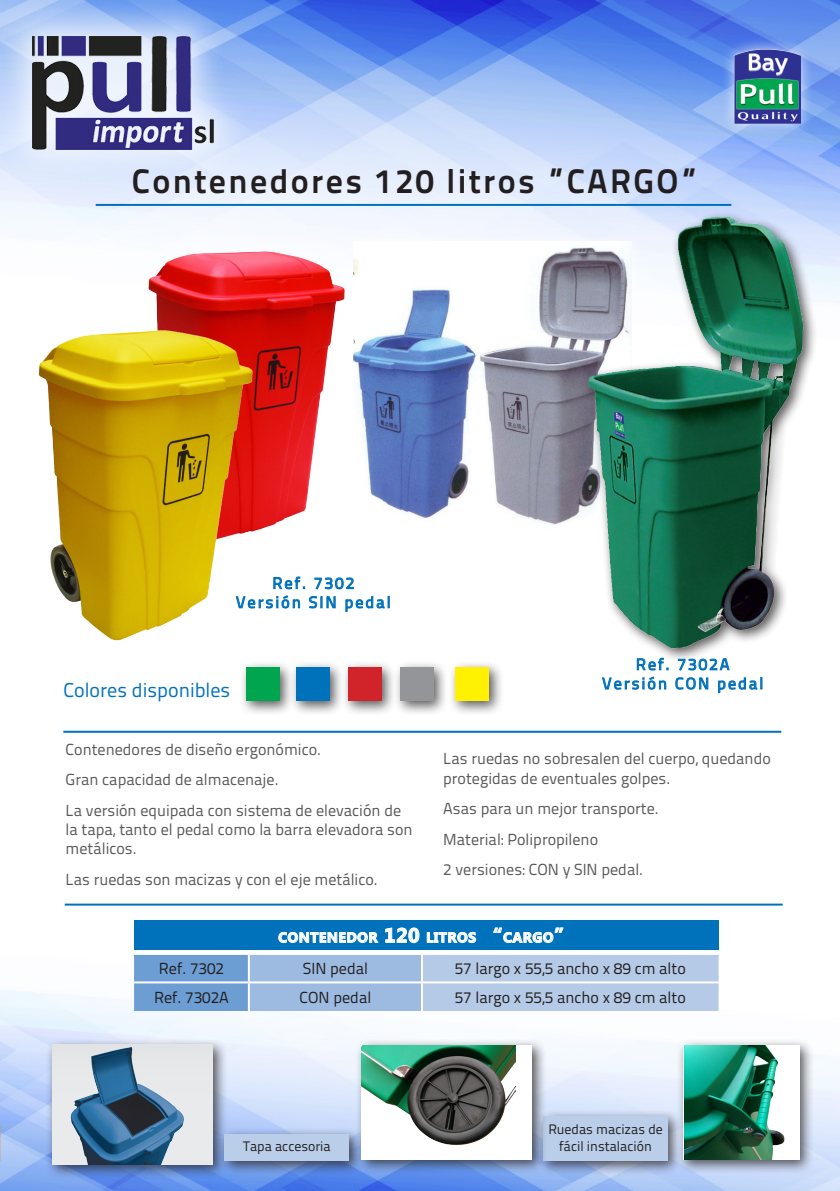
<style>
.page{position:relative;width:840px;height:1191px;background:#fff}
.page>*{position:absolute;margin:0;border:0;box-sizing:border-box;transform-origin:0 0}
.titulos{font:700 34px "Titillium Text 22 L";letter-spacing:.07em;color:#231f20}
.t1{font:20px "Titillium Text 22 L";color:#0072bc}
.caracteristicas{font:16px/19.2px "Titillium Text 22 L";color:#57585a}
.t2{font:16px "Titillium Text 22 L";color:#231f20}
.t3{font:16px "Titillium Text 22 L";letter-spacing:.13em;color:#0072bc}
.subtitulos{font:700 14px "Microsoft Tai Le";letter-spacing:.035em;color:#fff}
.t4{font:13.8px/16.6px "Titillium Text 22 L";color:#231f20;text-align:center}
.s1{font-size:20px}
</style>
<div class="page">
<img style="left:1px;top:0;width:838px;height:1191px">
<div style="left:344px;top:232px;width:300px;height:303px;background:#fff"></div>
<img style="left:353px;top:250px;width:218px;height:275px">
<div style="left:45px;top:1037px;width:183px;height:142px;background:#231f20;opacity:.75"></div>
<div style="left:52px;top:1044px;width:161px;height:120px;background:#e9eaeb"></div>
<img style="left:70px;top:1047px;width:114px;height:117px">
<div style="left:217px;top:1127px;width:147px;height:49px;background:#231f20;opacity:.75"></div>
<div style="left:224px;top:1134px;width:125px;height:27px;background:#bacde9"></div>
<div style="left:536px;top:1109px;width:147px;height:67px;background:#231f20;opacity:.75"></div>
<div style="left:543px;top:1116px;width:124px;height:45px;background:#bacde9"></div>
<div style="left:289px;top:660px;width:55px;height:56px;background:#231f20;opacity:.75"></div>
<div style="left:296px;top:667px;width:33px;height:34px;background:#0072bc"></div>
<div style="left:341px;top:660px;width:55px;height:56px;background:#231f20;opacity:.75"></div>
<div style="left:348px;top:667px;width:33px;height:34px;background:#d1232a"></div>
<div style="left:393px;top:660px;width:55px;height:56px;background:#231f20;opacity:.75"></div>
<div style="left:400px;top:667px;width:33px;height:34px;background:#939598"></div>
<div style="left:448px;top:660px;width:55px;height:56px;background:#231f20;opacity:.75"></div>
<div style="left:455px;top:667px;width:33px;height:34px;background:#fff101"></div>
<div style="left:238px;top:660px;width:56px;height:56px;background:#231f20;opacity:.75"></div>
<div style="left:245px;top:667px;width:34px;height:34px;background:#00a54f"></div>
<img style="left:571px;top:203px;width:246px;height:458px">
<div style="left:0;top:0;width:251px;height:187px;background:#fff;opacity:.75"></div>
<img style="left:32px;top:36px;width:184px;height:113px">
<hr style="left:63px;top:731px;width:717px;height:2px;background:#0072bc">
<hr style="left:65px;top:903px;width:717px;height:2px;background:#0072bc">
<hr style="left:96px;top:204px;width:635px;height:2px;background:#0072bc">
<div style="left:354px;top:1038px;width:193px;height:136px;background:#231f20;opacity:.75"></div>
<div style="left:361px;top:1045px;width:171px;height:115px;background:#fff"></div>
<img style="left:361px;top:1045px;width:154px;height:100px">
<div style="left:676px;top:1038px;width:138px;height:136px;background:#231f20;opacity:.75"></div>
<img style="left:684px;top:1045px;width:115px;height:115px">
<div style="left:720px;top:37px;width:93px;height:99px;background:#fff;opacity:.75"></div>
<img style="left:734px;top:50px;width:66px;height:73px">
<svg style="left:601px;top:657px;width:67px;height:33px"></svg>
<svg style="left:674px;top:657px;width:88px;height:36px"></svg>
<svg style="left:256px;top:576px;width:133px;height:42px"></svg>
<svg style="left:134px;top:955px;width:584px;height:56px;background:#a0bde1"></svg>
<hr style="left:134px;top:953px;width:115px;height:2px;background:#fff">
<hr style="left:248px;top:955px;width:2px;height:26px;background:#fff">
<hr style="left:249px;top:953px;width:173px;height:2px;background:#fff">
<hr style="left:421px;top:955px;width:2px;height:26px;background:#fff">
<hr style="left:422px;top:953px;width:296px;height:2px;background:#fff">
<hr style="left:134px;top:981px;width:115px;height:2px;background:#fff">
<hr style="left:248px;top:983px;width:2px;height:28px;background:#fff">
<hr style="left:249px;top:981px;width:173px;height:2px;background:#fff">
<hr style="left:421px;top:983px;width:2px;height:28px;background:#fff">
<hr style="left:422px;top:981px;width:296px;height:2px;background:#fff">
<div style="left:134px;top:920px;width:583px;height:29px;background:#0072bc"></div>
<svg style="left:278px;top:932px;width:100px;height:10px"></svg>
<svg style="left:385px;top:928px;width:34px;height:15px"></svg>
<svg style="left:427px;top:932px;width:48px;height:10px"></svg>
<svg style="left:493px;top:927px;width:70px;height:15px"></svg>
<img style="left:127px;top:239px;width:222px;height:305px">
<img style="left:15px;top:318px;width:241px;height:330px">
<p class="titulos" style="left:132px;top:155px;width:566px">Contenedores 120 litros ”CARGO”</p>
<p class="t3" style="left:272px;top:571px;width:83px">Ref. 7302</p>
<p class="t3" style="left:236px;top:590px;width:156px">Versión SIN pedal</p>
<p class="t1" style="left:63px;top:675px;width:168px">Colores disponibles</p>
<p class="caracteristicas" style="left:66px;top:738px;width:257px">Contenedores de diseño ergonómico.</p>
<p class="caracteristicas" style="left:66px;top:769px;width:214px">Gran capacidad de almacenaje.</p>
<p class="caracteristicas" style="left:66px;top:799px;width:348px">La versión equipada con sistema de elevación de la tapa, tanto el pedal como la barra elevadora son metálicos.</p>
<p class="caracteristicas" style="left:66px;top:868px;width:313px">Las ruedas son macizas y con el eje metálico.</p>
<p class="t3" style="left:635px;top:652px;width:95px">Ref. 7302A</p>
<p class="t3" style="left:601px;top:671px;width:163px">Versión CON pedal</p>
<p class="caracteristicas" style="left:443px;top:748px;width:329px">Las ruedas no sobresalen del cuerpo, quedando protegidas de eventuales golpes.</p>
<p class="caracteristicas" style="left:443px;top:798px;width:217px">Asas para un mejor transporte.</p>
<p class="caracteristicas" style="left:443px;top:828px;width:156px">Material: Polipropileno</p>
<p class="caracteristicas" style="left:443px;top:859px;width:201px">2 versiones: CON y SIN pedal.</p>
<p class="subtitulos" style="left:278px;top:929px;width:297px">CONTENEDOR <span class="s1">120</span> LITROS <span class="s1">“</span>CARGO<span class="s1">”</span></p>
<p class="t2" style="left:159px;top:956px;width:67px">Ref. 7302</p>
<p class="t2" style="left:303px;top:956px;width:67px">SIN pedal</p>
<p class="t2" style="left:454px;top:956px;width:232px">57 largo x 55,5 ancho x 89 cm alto</p>
<p class="t2" style="left:154px;top:985px;width:76px">Ref. 7302A</p>
<p class="t2" style="left:299px;top:985px;width:73px">CON pedal</p>
<p class="t2" style="left:454px;top:985px;width:232px">57 largo x 55,5 ancho x 89 cm alto</p>
<p class="t4" style="left:243px;top:1137px;width:89px">Tapa accesoria</p>
<p class="t4" style="left:548px;top:1120px;width:116px">Ruedas macizas de fácil instalación</p>
</div>
